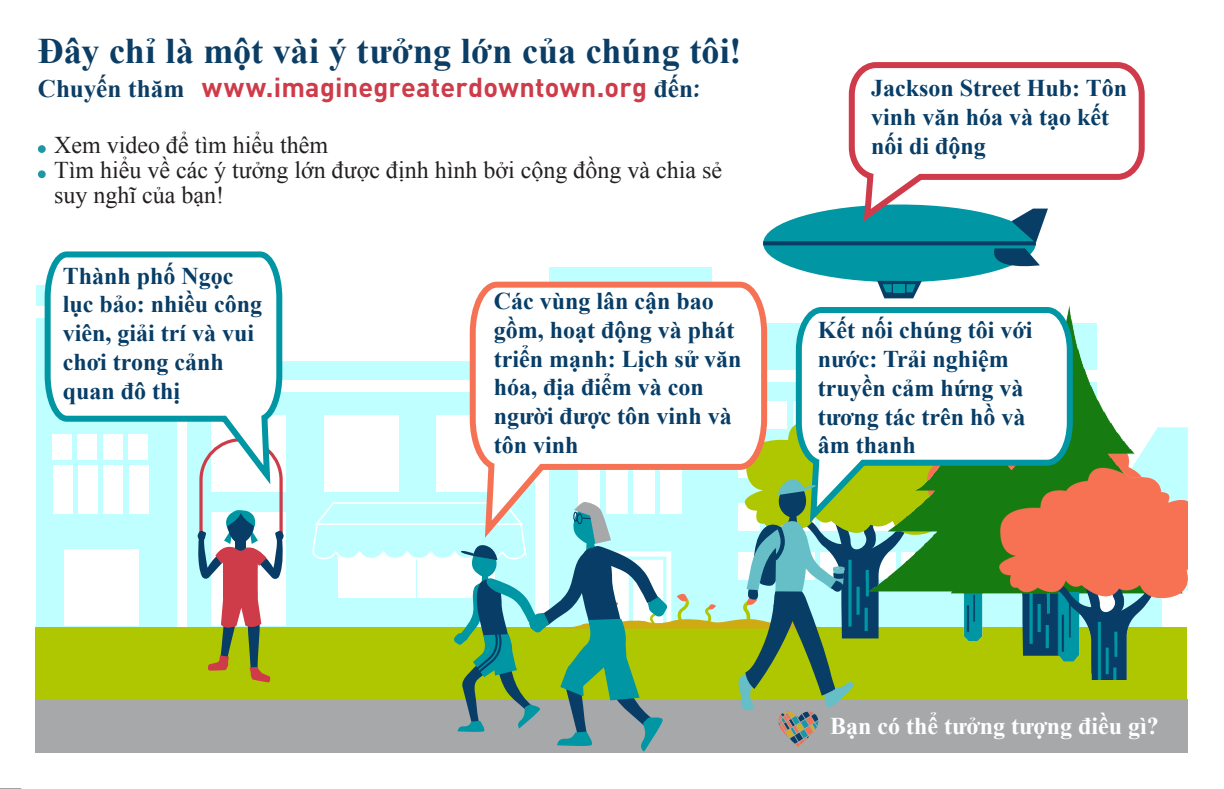
<style>
.page{position:relative;width:1224px;height:789px;background:#fff}
.page>*{position:absolute;margin:0;border:0;box-sizing:border-box;transform-origin:0 0}
.t1{font:700 36px "Times New Roman";letter-spacing:.005em;color:#0c3e65}
.t2{font:700 27px "DIN Pro";letter-spacing:.01em;color:#ce3b49}
.t3{font:700 24px/28.8px "Times New Roman";color:#073d66}
.t4{font:24px/25.2px "Times New Roman";color:#231f20}
.t5{font:700 24px "Times New Roman";color:#fff}
.s1{font-family:"Times New Roman";font-size:25.2px;color:#0c3e65}
.s2{font-family:"Segoe Print";font-size:25.2px;color:#0c3e65}
</style>
<div class="page">
<div style="left:712px;top:323px;width:385px;height:46px;background:#c0ffff"></div>
<div style="left:550px;top:268px;width:162px;height:22px;background:#c0ffff"></div>
<div style="left:187px;top:361px;width:347px;height:18px;background:#c0ffff"></div>
<div style="left:187px;top:392px;width:347px;height:235px;background:#c0ffff"></div>
<div style="left:36px;top:318px;width:140px;height:309px;background:#c0ffff"></div>
<div style="left:36px;top:285px;width:140px;height:21px;background:#c0ffff"></div>
<div style="left:53px;top:465px;width:20px;height:49px;background:#fff"></div>
<div style="left:78px;top:465px;width:20px;height:49px;background:#fff"></div>
<div style="left:103px;top:465px;width:20px;height:49px;background:#fff"></div>
<div style="left:129px;top:465px;width:20px;height:49px;background:#fff"></div>
<div style="left:64px;top:549px;width:74px;height:77px;background:#fff"></div>
<div style="left:324px;top:415px;width:74px;height:77px;background:#fff"></div>
<div style="left:437px;top:415px;width:74px;height:77px;background:#fff"></div>
<div style="left:212px;top:512px;width:74px;height:113px;background:#fff"></div>
<div style="left:36px;top:627px;width:1151px;height:126px;background:#afc700"></div>
<div style="left:36px;top:699px;width:1152px;height:54px;background:#a7a8a9"></div>
<svg style="left:198px;top:494px;width:86px;height:188px"></svg>
<svg style="left:770px;top:382px;width:23px;height:95px"></svg>
<div style="left:763px;top:204px;width:273px;height:78px;background:#0096a3;border-radius:50%"></div>
<svg style="left:988px;top:227px;width:54px;height:45px"></svg>
<svg style="left:877px;top:281px;width:45px;height:17px"></svg>
<svg style="left:763px;top:241px;width:273px;height:4px"></svg>
<svg style="left:846px;top:62px;width:299px;height:165px"></svg>
<svg style="left:0;top:788px;width:21px;height:1px"></svg>
<svg style="left:467px;top:279px;width:303px;height:198px"></svg>
<div style="left:38px;top:145px;width:8px;height:8px;background:#1c97a3;border-radius:50%"></div>
<div style="left:38px;top:170px;width:8px;height:8px;background:#1c97a3;border-radius:50%"></div>
<img style="left:884px;top:298px;width:304px;height:381px">
<svg style="left:793px;top:304px;width:283px;height:226px"></svg>
<svg style="left:44px;top:251px;width:241px;height:243px"></svg>
<svg style="left:312px;top:477px;width:600px;height:274px"></svg>
<p class="t1" style="left:38px;top:26px;width:705px">Đây chỉ là một vài ý tưởng lớn của chúng tôi!</p>
<p class="t2" style="left:38px;top:65px;width:664px"><span class="s1">Chuyến thăm</span> www.imaginegreaterdowntown.org <span class="s1">đến</span><span class="s2">:</span></p>
<p class="t4" style="left:54px;top:132px;width:275px">Xem video để tìm hiểu thêm</p>
<p class="t4" style="left:54px;top:157px;width:670px">Tìm hiểu về các ý tưởng lớn được định hình bởi cộng đồng và chia sẻ suy nghĩ của bạn!</p>
<p class="t3" style="left:63px;top:260px;width:201px">Thành phố Ngọc lục bảo: nhiều công viên, giải trí và vui chơi trong cảnh quan đô thị</p>
<p class="t3" style="left:494px;top:286px;width:249px">Các vùng lân cận bao gồm, hoạt động và phát triển mạnh: Lịch sử văn hóa, địa điểm và con người được tôn vinh và tôn vinh</p>
<p class="t3" style="left:871px;top:73px;width:257px">Jackson Street Hub: Tôn vinh văn hóa và tạo kết nối di động</p>
<p class="t3" style="left:818px;top:315px;width:216px">Kết nối chúng tôi với nước: Trải nghiệm truyền cảm hứng và tương tác trên hồ và âm thanh</p>
<p class="t5" style="left:830px;top:709px;width:330px">Bạn có thể tưởng tượng điều gì?</p>
</div>
